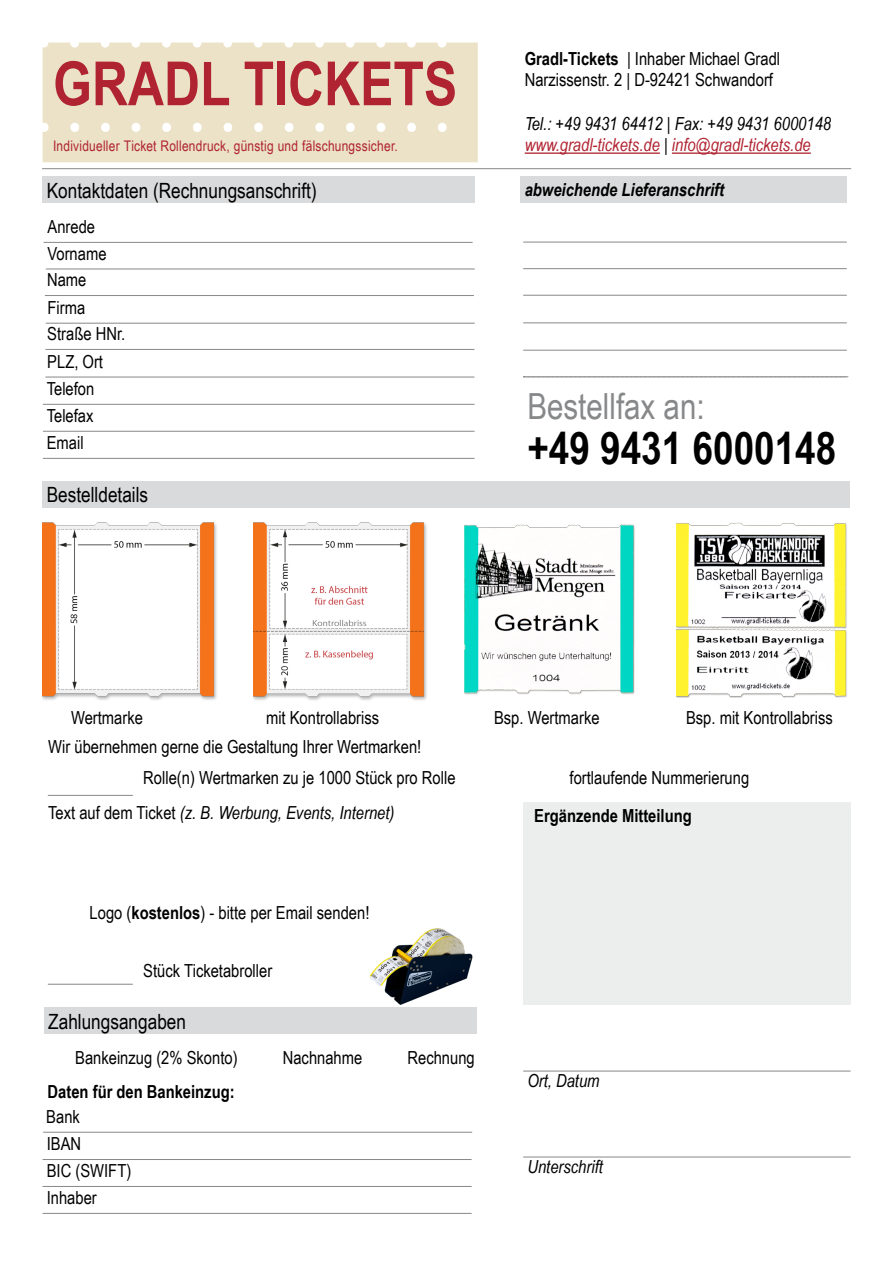
<style>
.page{position:relative;width:893px;height:1263px;background:#fff}
.page>*{position:absolute;margin:0;border:0;box-sizing:border-box;transform-origin:0 0}
.t1{font:700 60.9px "Arial Narrow";color:#b02331}
.Formularfelder{font:700 45px "Arial Narrow";color:#000}
.Formularfelder-2{font:36px "Arial Narrow";color:#87888a}
.Überschrift{font:21px "Arial Narrow";color:#000}
.Formularfelder-3{font:18px "Arial Narrow";color:#000}
.Formularfelder-4{font:italic 18px "Arial Narrow";color:#000}
.Formularfelder-5{font:700 18px "Arial Narrow";color:#000}
.Formularfelder-6{font:italic 18px "Arial Narrow";color:#b02331}
.Formularfelder-7{font:italic 700 18px "Arial Narrow";color:#000}
.t2{font:14.55px "Arial Narrow";letter-spacing:.015em;color:#b02331}
.s1{font-weight:700}
.s2{color:#000}
.s3{font-style:normal}
</style>
<div class="page">
<img style="left:369px;top:928px;width:104px;height:77px">
<div style="left:524px;top:803px;width:327px;height:202px;background:#eceded"></div>
<div style="left:43px;top:43px;width:435px;height:119px;background:#ebe2c7"></div>
<div style="left:43px;top:176px;width:432px;height:27px;background:#d9dadb"></div>
<hr style="left:44px;top:242px;width:429px;height:1px;background:#87888a">
<hr style="left:46px;top:269px;width:429px;height:1px;background:#87888a">
<hr style="left:45px;top:295px;width:429px;height:1px;background:#87888a">
<hr style="left:46px;top:323px;width:429px;height:1px;background:#87888a">
<hr style="left:45px;top:349px;width:429px;height:1px;background:#87888a">
<hr style="left:45px;top:377px;width:429px;height:1px;background:#87888a">
<hr style="left:43px;top:404px;width:432px;height:1px;background:#87888a">
<hr style="left:43px;top:431px;width:432px;height:1px;background:#87888a">
<hr style="left:43px;top:458px;width:432px;height:1px;background:#87888a">
<div style="left:520px;top:176px;width:326px;height:27px;background:#d9dadb"></div>
<div style="left:43px;top:481px;width:807px;height:27px;background:#d9dadb"></div>
<img style="left:464px;top:524px;width:171px;height:171px">
<img style="left:676px;top:522px;width:171px;height:176px">
<img style="left:43px;top:522px;width:174px;height:178px">
<img style="left:254px;top:522px;width:173px;height:178px">
<hr style="left:523px;top:242px;width:324px;height:1px;background:#87888a">
<hr style="left:523px;top:268px;width:324px;height:1px;background:#87888a">
<hr style="left:523px;top:295px;width:324px;height:1px;background:#87888a">
<hr style="left:523px;top:323px;width:324px;height:1px;background:#87888a">
<hr style="left:523px;top:350px;width:324px;height:1px;background:#87888a">
<svg style="left:523px;top:376px;width:325px;height:1px"></svg>
<hr style="left:48px;top:795px;width:85px;height:1px;background:#87888a">
<div style="left:44px;top:1007px;width:432px;height:27px;background:#d9dadb"></div>
<hr style="left:525px;top:152px;width:135px;height:2px;background:#b02331">
<hr style="left:672px;top:152px;width:139px;height:2px;background:#b02331">
<hr style="left:43px;top:1132px;width:429px;height:1px;background:#87888a">
<hr style="left:43px;top:1159px;width:429px;height:1px;background:#87888a">
<hr style="left:43px;top:1186px;width:429px;height:1px;background:#87888a">
<hr style="left:43px;top:1213px;width:429px;height:1px;background:#87888a">
<hr style="left:523px;top:1071px;width:328px;height:1px;background:#87888a">
<hr style="left:523px;top:1157px;width:328px;height:1px;background:#87888a">
<hr style="left:42px;top:168px;width:809px;height:1px;background:#87888a">
<hr style="left:48px;top:984px;width:85px;height:1px;background:#87888a">
<hr style="left:523px;top:377px;width:324px;height:1px;background:#87888a">
<p class="t1" style="left:53px;top:38px;width:406px">GRADL TICKETS</p>
<p class="t2" style="left:53px;top:136px;width:346px">Individueller Ticket Rollendruck, günstig und fälschungssicher.</p>
<p class="Überschrift" style="left:47px;top:175px;width:271px">Kontaktdaten (Rechnungsanschrift)</p>
<p class="Formularfelder-3" style="left:47px;top:214px;width:49px">Anrede</p>
<p class="Formularfelder-3" style="left:47px;top:240px;width:61px">Vorname</p>
<p class="Formularfelder-3" style="left:47px;top:267px;width:41px">Name</p>
<p class="Formularfelder-3" style="left:47px;top:294px;width:39px">Firma</p>
<p class="Formularfelder-3" style="left:47px;top:321px;width:79px">Straße HNr.</p>
<p class="Formularfelder-3" style="left:47px;top:348px;width:57px">PLZ, Ort</p>
<p class="Formularfelder-3" style="left:47px;top:376px;width:49px">Telefon</p>
<p class="Formularfelder-3" style="left:47px;top:403px;width:48px">Telefax</p>
<p class="Formularfelder-3" style="left:47px;top:430px;width:38px">Email</p>
<p class="Überschrift" style="left:47px;top:479px;width:103px">Bestelldetails</p>
<p class="Formularfelder-3" style="left:525px;top:45px;width:257px"><span class="s1">Gradl-Tickets</span> | Inhaber Michael Gradl</p>
<p class="Formularfelder-3" style="left:525px;top:67px;width:250px">Narzissenstr. 2 | D-92421 Schwandorf</p>
<p class="Formularfelder-4" style="left:525px;top:111px;width:308px">Tel.: +49 9431 64412 | Fax: +49 9431 6000148</p>
<p class="Formularfelder-6" style="left:525px;top:132px;width:288px">www.gradl-tickets.de <span class="s2">|</span> info@gradl-tickets.de</p>
<p class="Formularfelder-7" style="left:525px;top:177px;width:201px">abweichende Lieferanschrift</p>
<p class="Formularfelder-2" style="left:527px;top:380px;width:179px">Bestellfax an:</p>
<p class="Formularfelder" style="left:527px;top:414px;width:310px">+49 9431 6000148</p>
<p class="Formularfelder-3" style="left:71px;top:704px;width:73px">Wertmarke</p>
<p class="Formularfelder-3" style="left:266px;top:704px;width:115px">mit Kontrollabriss</p>
<p class="Formularfelder-3" style="left:494px;top:704px;width:107px">Bsp. Wertmarke</p>
<p class="Formularfelder-3" style="left:686px;top:704px;width:148px">Bsp. mit Kontrollabriss</p>
<p class="Formularfelder-3" style="left:48px;top:733px;width:375px">Wir übernehmen gerne die Gestaltung Ihrer Wertmarken!</p>
<p class="Formularfelder-3" style="left:143px;top:765px;width:314px">Rolle(n) Wertmarken zu je 1000 Stück pro Rolle</p>
<p class="Formularfelder-4" style="left:48px;top:800px;width:348px"><span class="s3">Text auf dem Ticket</span> (z. B. Werbung, Events, Internet)</p>
<p class="Formularfelder-3" style="left:90px;top:899px;width:281px">Logo (<span class="s1">kostenlos</span>) - bitte per Email senden!</p>
<p class="Formularfelder-3" style="left:143px;top:958px;width:131px">Stück Ticketabroller</p>
<p class="Überschrift" style="left:48px;top:1006px;width:139px">Zahlungsangaben</p>
<p class="Formularfelder-3" style="left:75px;top:1045px;width:164px">Bankeinzug (2% Skonto)</p>
<p class="Formularfelder-3" style="left:283px;top:1045px;width:81px">Nachnahme</p>
<p class="Formularfelder-3" style="left:407px;top:1045px;width:69px">Rechnung</p>
<p class="Formularfelder-5" style="left:48px;top:1078px;width:188px">Daten für den Bankeinzug:</p>
<p class="Formularfelder-3" style="left:47px;top:1130px;width:36px">IBAN</p>
<p class="Formularfelder-3" style="left:47px;top:1157px;width:86px">BIC (SWIFT)</p>
<p class="Formularfelder-3" style="left:47px;top:1184px;width:52px">Inhaber</p>
<p class="Formularfelder-3" style="left:46px;top:1103px;width:35px">Bank</p>
<p class="Formularfelder-3" style="left:570px;top:765px;width:181px">fortlaufende Nummerierung</p>
<p class="Formularfelder-5" style="left:534px;top:802px;width:159px">Ergänzende Mitteilung</p>
<p class="Formularfelder-4" style="left:527px;top:1068px;width:74px">Ort, Datum</p>
<p class="Formularfelder-4" style="left:527px;top:1154px;width:77px">Unterschrift</p>
</div>
